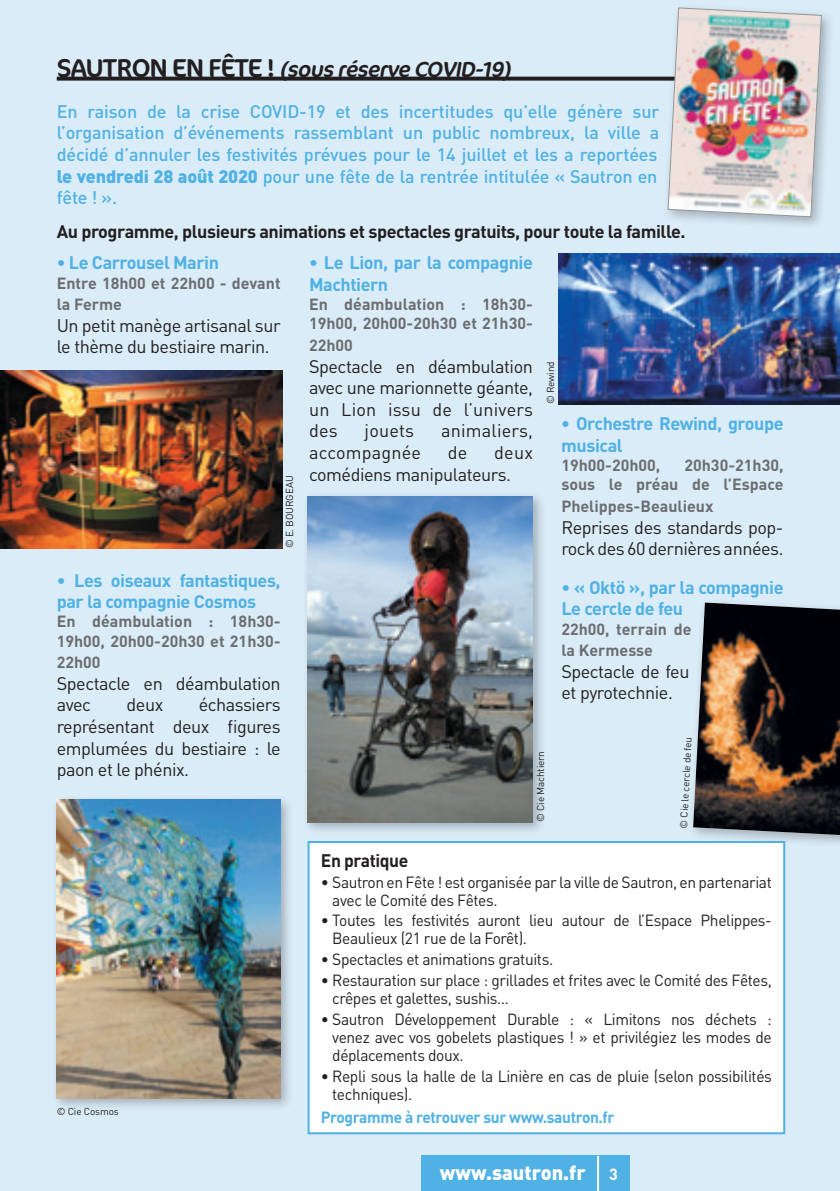
<style>
.page{position:relative;width:840px;height:1191px;background:#fff}
.page>*{position:absolute;margin:0;border:0;box-sizing:border-box;transform-origin:0 0}
.t1{font:italic 22px "Cocon";color:#231f20}
.t2{font:900 20px "DIN";color:#fff}
.t3{font:18px/21.6px "DIN";letter-spacing:-.025em;color:#231f20}
.t4{font:500 18px/21.6px "DIN";letter-spacing:-.01em;color:#4fb1e4;text-align:justify}
.t5{font:700 18px/21.6px "DIN";letter-spacing:-.025em;color:#4fb1e4}
.t6{font:700 18px "DIN";letter-spacing:-.025em;color:#231f20}
.t7{font:18px "DIN";letter-spacing:.01em;color:#231f20}
.t8{font:16px/18px "DIN";letter-spacing:-.025em;color:#231f20}
.t9{font:700 16px/19.2px "DIN";color:#6c6d70}
.t10{font:700 16px "DIN";letter-spacing:-.025em;color:#4fb1e4}
.t11{font:10px "DIN";letter-spacing:-.015em;color:#231f20}
.s1{font-style:normal;font-size:26px}
.s2{font-weight:900}
.s3{font-weight:700;font-size:16px}
</style>
<div class="page">
<div style="left:0;top:0;width:839px;height:1191px;background:#daecf8"></div>
<div style="left:421px;top:1155px;width:208px;height:36px;background:#4fb1e4"></div>
<hr style="left:596px;top:1155px;width:2px;height:36px;background:#fff">
<svg style="left:57px;top:77px;width:605px;height:4px;background:#333133"></svg>
<div style="left:662px;top:2px;width:171px;height:228px;background:#231f20;opacity:.3"></div>
<img style="left:667px;top:7px;width:154px;height:210px">
<div style="left:301px;top:490px;width:244px;height:345px;background:#231f20;opacity:.3"></div>
<img style="left:307px;top:496px;width:225px;height:326px">
<div style="left:51px;top:793px;width:242px;height:318px;background:#231f20;opacity:.3"></div>
<img style="left:57px;top:799px;width:223px;height:299px">
<div style="left:687px;top:597px;width:152px;height:250px;background:#231f20;opacity:.3"></div>
<img style="left:692px;top:602px;width:147px;height:233px">
<img style="left:0;top:370px;width:282px;height:178px">
<img style="left:558px;top:254px;width:281px;height:151px">
<div style="left:308px;top:842px;width:475px;height:291px;background:#fff"></div>
<div style="left:307px;top:841px;width:477px;height:293px;border:2px solid #4fb1e4"></div>
<h1 class="t1" style="left:57px;top:56px;width:459px"><span class="s1">S A U T R O N E N F ÊT E !</span> (sous réserve COVID-19)</h1>
<p class="t4" style="left:57px;top:100px;width:604px">En raison de la crise COVID-19 et des incertitudes qu’elle génère sur l’organisation d’événements rassemblant un public nombreux, la ville a décidé d’annuler les festivités prévues pour le 14 juillet et les a reportées <span class="s2">le vendredi 28 août 2020</span> pour une fête de la rentrée intitulée « Sautron en fête ! ».</p>
<p class="t6" style="left:57px;top:219px;width:630px">Au programme, plusieurs animations et spectacles gratuits, pour toute la famille.</p>
<p class="t5" style="left:57px;top:251px;width:164px">• Le Carrousel Marin</p>
<p class="t9" style="left:57px;top:271px;width:225px;line-height:21.6px">Entre 18h00 et 22h00 - devant la Ferme</p>
<p class="t3" style="left:57px;top:314px;width:225px">Un petit manège artisanal sur le thème du bestiaire marin.</p>
<p class="t11" style="left:283px;top:548px;width:74px;rotate:-90deg">© E. BOURGEAU</p>
<p class="t5" style="left:57px;top:568px;width:225px">• Les oiseaux fantastiques, par la compagnie Cosmos</p>
<p class="t9" style="left:57px;top:611px;width:225px">En déambulation : 18h30-<br>19h00, 20h00-20h30 et 21h30-</p>
<p class="t9" style="left:57px;top:652px;width:45px">22h00</p>
<p class="t3" style="left:57px;top:672px;width:225px">Spectacle en déambulation avec</p>
<p class="t3" style="left:57px;top:694px;width:225px;text-align:justify;text-indent:142px">échassiers représentant deux figures emplumées du bestiaire : le paon et le phénix.</p>
<p class="t3" style="left:126px;top:694px;width:38px">deux</p>
<p class="t11" style="left:57px;top:1104px;width:64px">© Cie Cosmos</p>
<p class="t5" style="left:309px;top:251px;width:225px">• Le Lion, par la compagnie<br>Machtiern</p>
<p class="t9" style="left:309px;top:294px;width:225px">En déambulation : 18h30-<br>19h00, 20h00-20h30 et 21h30-</p>
<p class="t9" style="left:309px;top:335px;width:45px">22h00</p>
<p class="t3" style="left:309px;top:355px;width:225px;text-align:justify">Spectacle en déambulation avec une marionnette géante, un Lion issu de l’univers des</p>
<p class="t3" style="left:364px;top:420px;width:51px">jouets</p>
<p class="t7" style="left:441px;top:420px;width:93px">animaliers,</p>
<p class="t7" style="left:309px;top:441px;width:113px">accompagnée</p>
<p class="t3" style="left:447px;top:441px;width:21px">de</p>
<p class="t3" style="left:309px;top:441px;width:225px;text-indent:185px">deux comédiens manipulateurs.</p>
<p class="t11" style="left:544px;top:404px;width:44px;rotate:-90deg">© Rewind</p>
<p class="t5" style="left:561px;top:412px;width:223px">• Orchestre Rewind, groupe musical</p>
<p class="t9" style="left:561px;top:455px;width:100px">19h00-20h00,</p>
<p class="t9" style="left:561px;top:455px;width:223px;text-align:right">20h30-21h30,<br>sous le préau de l’Espace</p>
<p class="t9" style="left:561px;top:496px;width:154px">Phelippes-Beaulieux</p>
<p class="t3" style="left:561px;top:516px;width:223px">Reprises des standards pop&shy;rock des 60 dernières années.</p>
<p class="t5" style="left:561px;top:575px;width:223px">• « Oktö », par la compagnie<br>Le cercle de feu</p>
<p class="t9" style="left:561px;top:617px;width:131px;line-height:21.6px">22h00, terrain de la Kermesse</p>
<p class="t3" style="left:561px;top:660px;width:129px">Spectacle de feu et pyrotechnie.</p>
<p class="t11" style="left:534px;top:822px;width:72px;rotate:-90deg">© Cie Machtiern</p>
<p class="t11" style="left:676px;top:828px;width:93px;rotate:-87deg">© Cie le cercle de feu</p>
<p class="t6" style="left:321px;top:848px;width:89px">En pratique</p>
<p class="t8" style="left:332px;top:872px;width:441px;text-indent:-11px">• Sautron en Fête ! est organisée par la ville de Sautron, en partenariat avec le Comité des Fêtes.</p>
<p class="t8" style="left:332px;top:911px;width:441px;text-indent:-11px">• Toutes les festivités auront lieu autour de l’Espace Phelippes-<br>Beaulieux (21 rue de la Forêt).</p>
<p class="t8" style="left:321px;top:950px;width:234px">• Spectacles et animations gratuits.</p>
<p class="t8" style="left:332px;top:971px;width:441px;text-indent:-11px">• Restauration sur place : grillades et frites avec le Comité des Fêtes, crêpes et galettes, sushis…</p>
<p class="t8" style="left:332px;top:1010px;width:441px;text-align:justify;text-indent:-11px">• Sautron Développement Durable : « Limitons nos déchets : venez avec vos gobelets plastiques ! » et privilégiez les modes de déplacements doux.</p>
<p class="t8" style="left:332px;top:1066px;width:441px;text-indent:-11px">• Repli sous la halle de la Linière en cas de pluie (selon possibilités techniques).</p>
<p class="t10" style="left:321px;top:1107px;width:295px">Programme à retrouver sur www.sautron.fr</p>
<p class="t2" style="left:439px;top:1159px;width:179px">www.sautron.fr <span class="s3">3</span></p>
</div>
